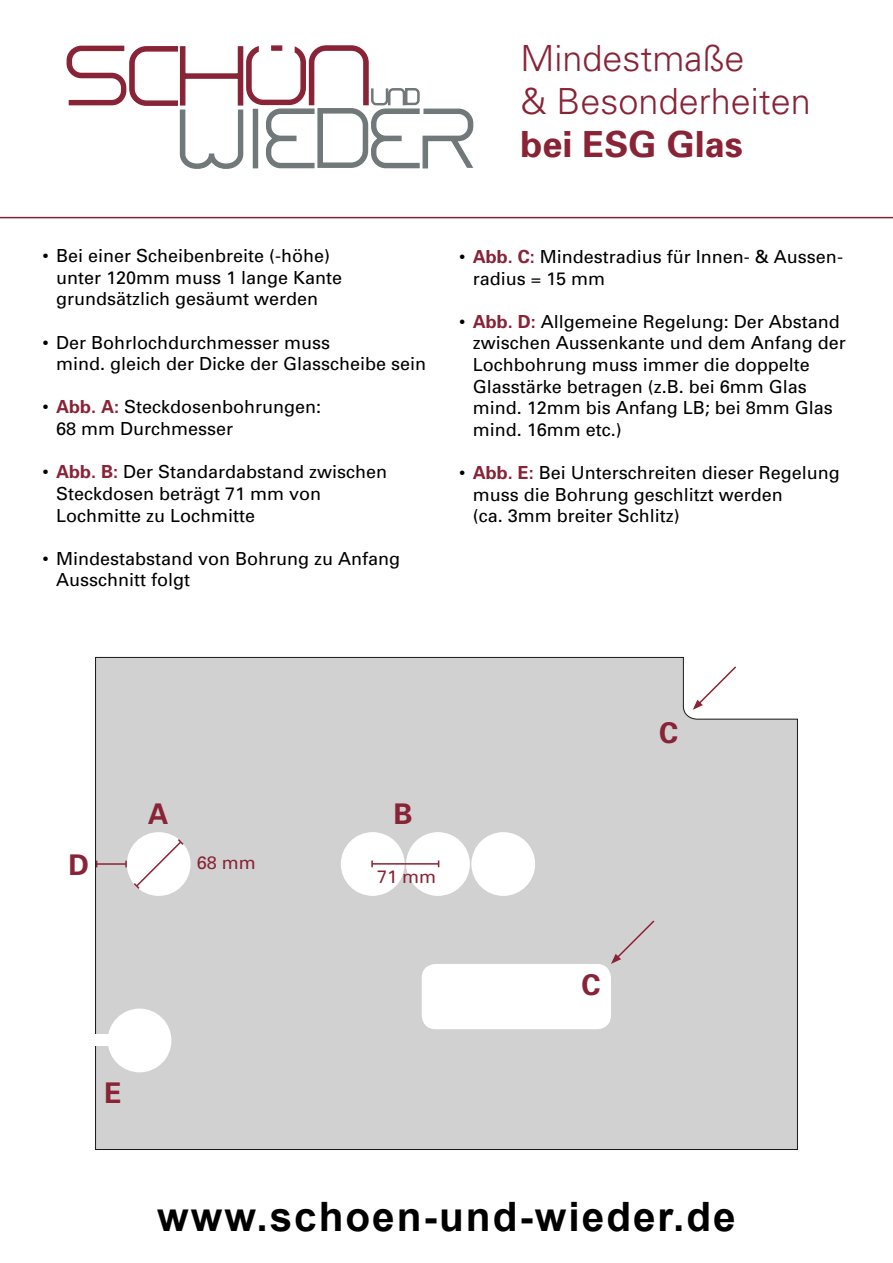
<style>
.page{position:relative;width:893px;height:1263px;background:#fff}
.page>*{position:absolute;margin:0;border:0;box-sizing:border-box;transform-origin:0 0}
.t1{font:700 40.5px "Arial";letter-spacing:.05em;color:#000}
.t2{font:300 36px/43.2px "Univers";color:#892336}
.t3{font:700 36px "Univers";color:#892336}
.t4{font:700 28.5px "Univers";color:#892336}
.t5{font:18px/21.6px "Univers";color:#000}
.t6{font:18px "Univers";color:#892336}
.s1{font-weight:700;color:#892336}
</style>
<div class="page">
<svg style="left:66px;top:45px;width:408px;height:124px"></svg>
<div style="left:95px;top:657px;width:703px;height:493px;background:#d1d1d1"></div>
<div style="left:127px;top:832px;width:64px;height:64px;background:#fff;border-radius:50%"></div>
<div style="left:422px;top:964px;width:189px;height:65px;background:#fff;border-radius:14px"></div>
<div style="left:341px;top:832px;width:64px;height:64px;background:#fff;border-radius:50%"></div>
<div style="left:406px;top:832px;width:64px;height:64px;background:#fff;border-radius:50%"></div>
<div style="left:471px;top:832px;width:64px;height:64px;background:#fff;border-radius:50%"></div>
<div style="left:108px;top:1008px;width:63px;height:64px;background:#fff;border-radius:50%"></div>
<div style="left:95px;top:1034px;width:45px;height:12px;background:#fff"></div>
<hr style="left:97px;top:863px;width:29px;height:2px;background:#892336">
<svg style="left:125px;top:837px;width:60px;height:53px"></svg>
<hr style="left:372px;top:863px;width:67px;height:2px;background:#892336">
<svg style="left:371px;top:860px;width:2px;height:7px"></svg>
<hr style="left:0;top:217px;width:893px;height:1px;background:#892336">
<svg style="left:693px;top:665px;width:45px;height:45px"></svg>
<svg style="left:611px;top:919px;width:45px;height:45px;background:#ccc7c8"></svg>
<h2 class="t2" style="left:521px;top:37px;width:292px">Mindestmaße<br>&amp; Besonderheiten</h2>
<h2 class="t3" style="left:521px;top:123px;width:224px">bei ESG Glas</h2>
<p class="t5" style="left:56px;top:245px;width:288px;text-indent:-14px">• Bei einer Scheibenbreite (-höhe) unter 120mm muss 1 lange Kante grundsätzlich gesäumt werden</p>
<p class="t5" style="left:56px;top:332px;width:372px;text-indent:-14px">• Der Bohrlochdurchmesser muss<br>mind. gleich der Dicke der Glasscheibe sein</p>
<p class="t5" style="left:56px;top:396px;width:267px;text-indent:-14px">• <span class="s1">Abb. A:</span> Steckdosenbohrungen:<br>68 mm Durchmesser</p>
<p class="t5" style="left:56px;top:461px;width:333px;text-indent:-14px">• <span class="s1">Abb. B:</span> Der Standardabstand zwischen<br>Steckdosen beträgt 71 mm von<br>Lochmitte zu Lochmitte</p>
<p class="t5" style="left:56px;top:548px;width:345px;text-indent:-14px">• Mindestabstand von Bohrung zu Anfang<br>Ausschnitt folgt</p>
<p class="t5" style="left:473px;top:246px;width:372px;text-indent:-14px">• <span class="s1">Abb. C:</span> Mindestradius für Innen- &amp; Aussen - radius = 15 mm</p>
<p class="t5" style="left:473px;top:311px;width:375px;text-indent:-14px">• <span class="s1">Abb. D:</span> Allgemeine Regelung: Der Abstand zwischen Aussenkante und dem Anfang der Lochbohrung muss immer die doppelte Glasstärke betragen (z.B. bei 6mm Glas mind. 12mm bis Anfang LB; bei 8mm Glas mind. 16mm etc.)</p>
<p class="t5" style="left:473px;top:462px;width:369px;text-indent:-14px">• <span class="s1">Abb. E:</span> Bei Unterschreiten dieser Regelung muss die Bohrung geschlitzt werden<br>(ca. 3mm breiter Schlitz)</p>
<h3 class="t4" style="left:68px;top:847px;width:22px">D</h3>
<h3 class="t4" style="left:148px;top:797px;width:22px">A</h3>
<h3 class="t4" style="left:394px;top:797px;width:21px">B</h3>
<p class="t6" style="left:197px;top:852px;width:61px">68 mm</p>
<p class="t6" style="left:377px;top:866px;width:61px">71 mm</p>
<h3 class="t4" style="left:104px;top:1075px;width:19px">E</h3>
<h3 class="t4" style="left:659px;top:716px;width:21px">C</h3>
<h3 class="t4" style="left:581px;top:967px;width:21px">C</h3>
<h1 class="t1" style="left:157px;top:1190px;width:580px">www.schoen-und-wieder.de</h1>
</div>
